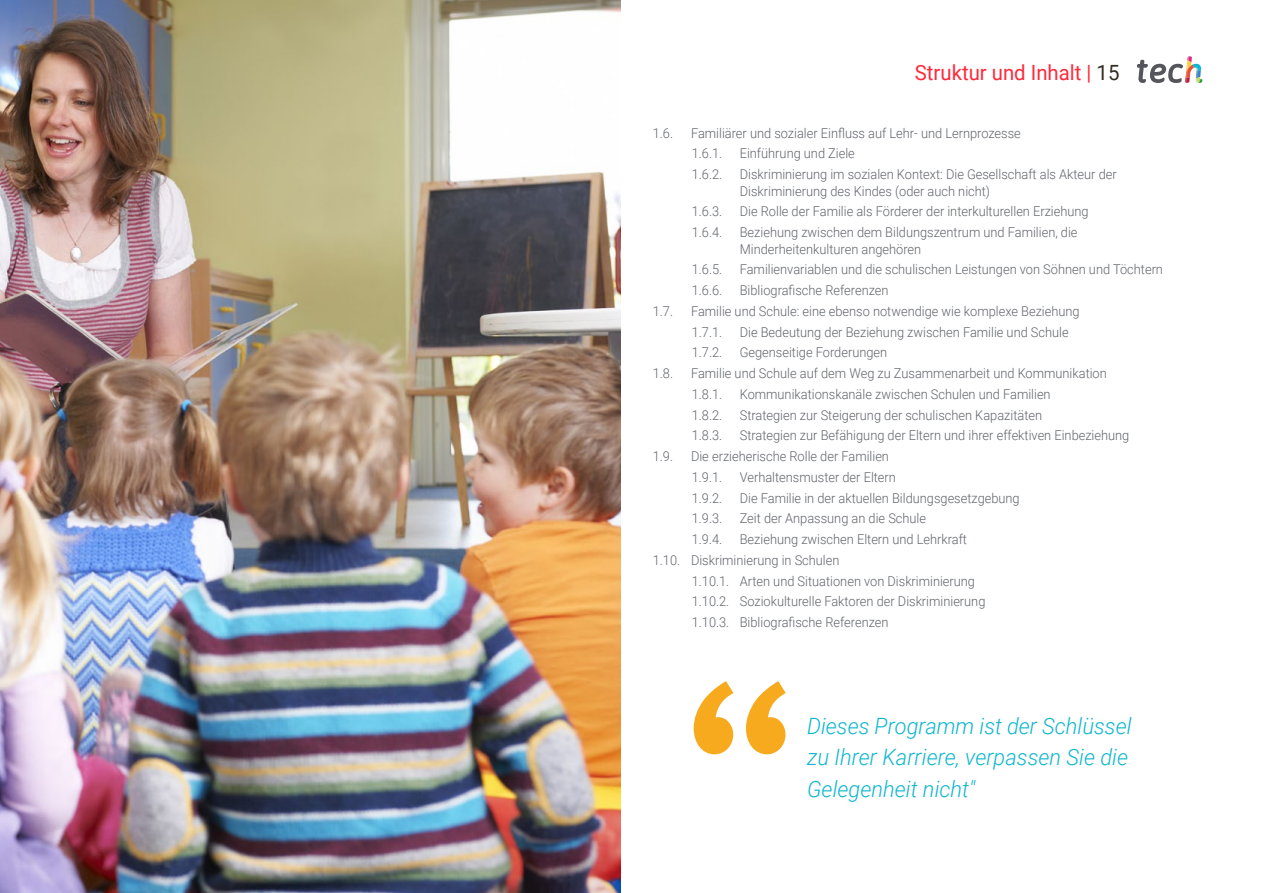
<style>
.page{position:relative;width:1263px;height:893px;background:#fff}
.page>*{position:absolute;margin:0;border:0;box-sizing:border-box;transform-origin:0 0}
.t1{font:italic 300 22.5px/31.5px "Roboto";color:#0fb6cf}
.t2{font:21px "Roboto";color:#ff293a}
.t3{font:300 13.5px/20.7px "Roboto";color:#61646a;scale:.95 1}
.s1{color:#312e20}
</style>
<div class="page">
<svg style="left:1137px;top:56px;width:65px;height:27px"></svg>
<img style="left:0;top:0;width:621px;height:893px">
<svg style="left:694px;top:681px;width:92px;height:73px"></svg>
<h2 class="t2" style="left:915px;top:57px;width:206px">Struktur und Inhalt | <span class="s1">15</span></h2>
<p class="t3" style="left:653px;top:122px;width:23px">1.6.</p>
<p class="t3" style="left:691px;top:122px;width:349px">Familiärer und sozialer Einfluss auf Lehr- und Lernprozesse<br>1.6.1.</p>
<p class="t3" style="left:740px;top:143px;width:123px">Einführung und Ziele</p>
<p class="t3" style="left:692px;top:164px;width:34px">1.6.2.</p>
<p class="t3" style="left:740px;top:166px;width:398px;line-height:16.5px">Diskriminierung im sozialen Kontext: Die Gesellschaft als Akteur der<br>Diskriminierung des Kindes (oder auch nicht)</p>
<p class="t3" style="left:692px;top:201px;width:34px">1.6.3.</p>
<p class="t3" style="left:740px;top:201px;width:369px">Die Rolle der Familie als Förderer der interkulturellen Erziehung</p>
<p class="t3" style="left:692px;top:222px;width:34px">1.6.4.</p>
<p class="t3" style="left:740px;top:224px;width:357px;line-height:16.5px">Beziehung zwischen dem Bildungszentrum und Familien, die<br>Minderheitenkulturen angehören</p>
<p class="t3" style="left:692px;top:259px;width:34px">1.6.5.</p>
<p class="t3" style="left:740px;top:259px;width:447px">Familienvariablen und die schulischen Leistungen von Söhnen und Töchtern</p>
<p class="t3" style="left:692px;top:280px;width:34px">1.6.6.</p>
<p class="t3" style="left:740px;top:280px;width:158px">Bibliografische Referenzen</p>
<p class="t3" style="left:653px;top:300px;width:23px">1.7.</p>
<p class="t3" style="left:691px;top:300px;width:411px">Familie und Schule: eine ebenso notwendige wie komplexe Beziehung<br>1.7.1.</p>
<p class="t3" style="left:740px;top:321px;width:348px">Die Bedeutung der Beziehung zwischen Familie und Schule</p>
<p class="t3" style="left:692px;top:342px;width:34px">1.7.2.</p>
<p class="t3" style="left:740px;top:342px;width:157px">Gegenseitige Forderungen</p>
<p class="t3" style="left:653px;top:363px;width:23px">1.8.</p>
<p class="t3" style="left:691px;top:363px;width:439px">Familie und Schule auf dem Weg zu Zusammenarbeit und Kommunikation<br>1.8.1.</p>
<p class="t3" style="left:740px;top:383px;width:329px">Kommunikationskanäle zwischen Schulen und Familien</p>
<p class="t3" style="left:692px;top:404px;width:34px">1.8.2.</p>
<p class="t3" style="left:740px;top:404px;width:320px">Strategien zur Steigerung der schulischen Kapazitäten</p>
<p class="t3" style="left:692px;top:425px;width:34px">1.8.3.</p>
<p class="t3" style="left:740px;top:425px;width:412px">Strategien zur Befähigung der Eltern und ihrer effektiven Einbeziehung</p>
<p class="t3" style="left:653px;top:446px;width:23px">1.9.</p>
<p class="t3" style="left:691px;top:446px;width:210px">Die erzieherische Rolle der Familien<br>1.9.1.</p>
<p class="t3" style="left:740px;top:466px;width:166px">Verhaltensmuster der Eltern</p>
<p class="t3" style="left:692px;top:487px;width:34px">1.9.2.</p>
<p class="t3" style="left:740px;top:487px;width:296px">Die Familie in der aktuellen Bildungsgesetzgebung</p>
<p class="t3" style="left:692px;top:508px;width:34px">1.9.3.</p>
<p class="t3" style="left:740px;top:508px;width:198px">Zeit der Anpassung an die Schule</p>
<p class="t3" style="left:692px;top:529px;width:34px">1.9.4.</p>
<p class="t3" style="left:653px;top:529px;width:332px;text-indent:87px">Beziehung zwischen Eltern und Lehrkraft<br>1.10. Diskriminierung in Schulen</p>
<p class="t3" style="left:692px;top:570px;width:311px">1.10.1. Arten und Situationen von Diskriminierung<br>1.10.2. Soziokulturelle Faktoren der Diskriminierung<br>1.10.3. Bibliografische Referenzen</p>
<h1 class="t1" style="left:807px;top:709px;width:326px">Dieses Programm ist der Schlüssel zu Ihrer Karriere, verpassen Sie die<br>Gelegenheit nicht"</h1>
</div>
